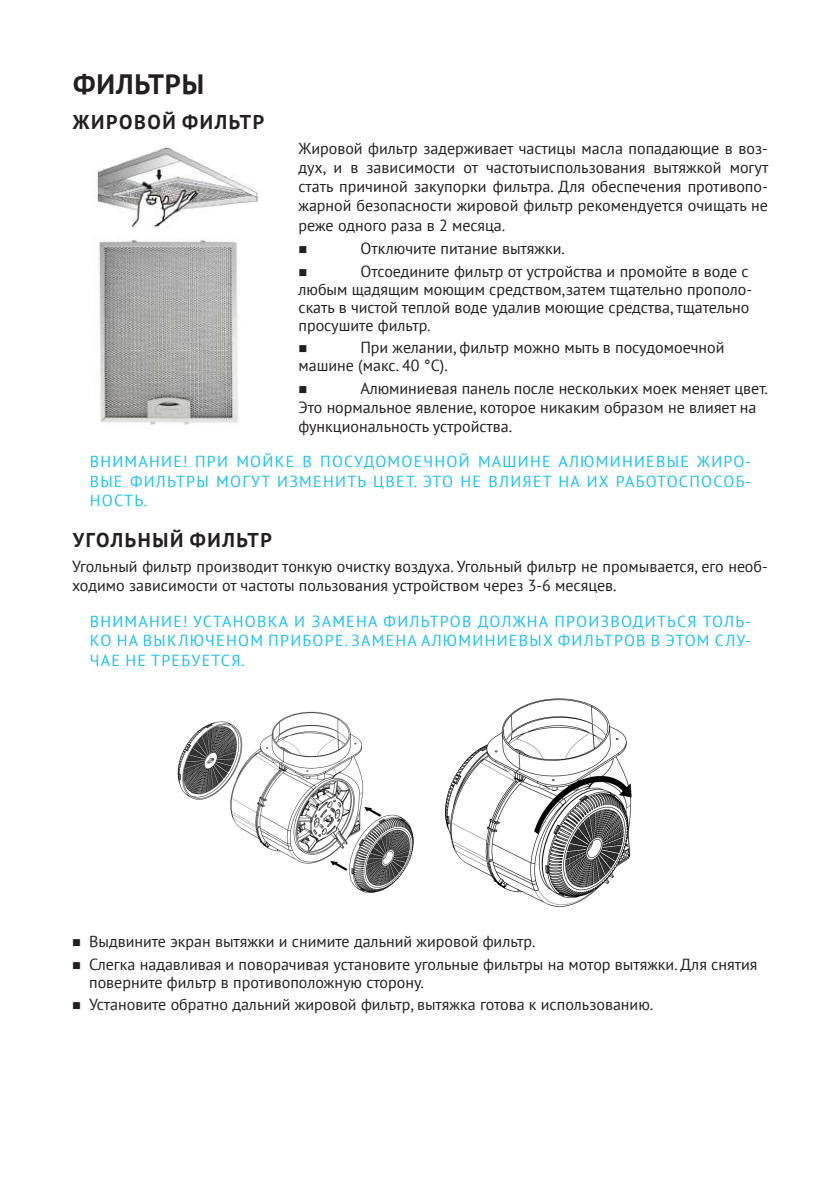
<style>
.page{position:relative;width:840px;height:1191px;background:#fff}
.page>*{position:absolute;margin:0;border:0;box-sizing:border-box;transform-origin:0 0}
.t1{font:700 28px "PT Sans";letter-spacing:.03em;color:#231f20}
.t2{font:700 20px "PT Sans";letter-spacing:.08em;color:#231f20}
.t3{font:16px/19.2px "PT Sans";color:#231f20}
.t4{font:16px/19.2px "PT Sans";letter-spacing:.08em;color:#1ac1f3;text-align:justify}
</style>
<div class="page">
<img style="left:93px;top:146px;width:166px;height:279px">
<img style="left:177px;top:698px;width:455px;height:209px">
<h1 class="t1" style="left:73px;top:65px;width:132px">ФИЛЬТРЫ</h1>
<p class="t2" style="left:73px;top:109px;width:193px">ЖИРОВОЙ ФИЛЬТР</p>
<p class="t3" style="left:298px;top:138px;width:471px;text-align:justify">Жировой фильтр задерживает частицы масла попадающие в воз&shy;дух, и в зависимости от частотыиспользования вытяжкой могут стать причиной закупорки фильтра. Для обеспечения противопо&shy;жарной безопасности жировой фильтр рекомендуется очищать не реже одного раза в 2 месяца.</p>
<p class="t3" style="left:360px;top:237px;width:389px;line-height:22.6px">Отключите питание вытяжки.<br>Отсоедините фильтр от устройства и промойте в воде с</p>
<p class="t3" style="left:298px;top:280px;width:455px;line-height:18px">любым щадящим моющим средством,затем тщательно прополо&shy;скать в чистой теплой воде удалив моющие средства, тщательно просушите фильтр.</p>
<p class="t3" style="left:298px;top:338px;width:427px;line-height:18px;text-indent:62px">При желании, фильтр можно мыть в посудомоечной машине (макс. 40 °C).</p>
<p class="t3" style="left:298px;top:378px;width:470px;text-indent:62px">Алюминиевая панель после нескольких моек меняет цвет.<br>Это нормальное явление, которое никаким образом не влияет на функциональность устройства.</p>
<p class="t4" style="left:90px;top:452px;width:662px">ВНИМАНИЕ! ПРИ МОЙКЕ В ПОСУДОМОЕЧНОЙ МАШИНЕ АЛЮМИНИЕВЫЕ ЖИРО-ВЫЕ ФИЛЬТРЫ МОГУТ ИЗМЕНИТЬ ЦВЕТ. ЭТО НЕ ВЛИЯЕТ НА ИХ РАБОТОСПОСОБ-НОСТЬ.</p>
<p class="t2" style="left:73px;top:527px;width:200px">УГОЛЬНЫЙ ФИЛЬТР</p>
<p class="t3" style="left:72px;top:556px;width:697px">Угольный фильтр производит тонкую очистку воздуха. Угольный фильтр не промывается, его необ&shy;ходимо зависимости от частоты пользования устройством через 3-6 месяцев.</p>
<p class="t4" style="left:90px;top:611px;width:662px">ВНИМАНИЕ! УСТАНОВКА И ЗАМЕНА ФИЛЬТРОВ ДОЛЖНА ПРОИЗВОДИТЬСЯ ТОЛЬ-КО НА ВЫКЛЮЧЕНОМ ПРИБОРЕ. ЗАМЕНА АЛЮМИНИЕВЫХ ФИЛЬТРОВ В ЭТОМ СЛУ-ЧАЕ НЕ ТРЕБУЕТСЯ.</p>
<p class="t3" style="left:89px;top:929px;width:669px;line-height:22.6px">Выдвините экран вытяжки и снимите дальний жировой фильтр.<br>Слегка надавливая и поворачивая установите угольные фильтры на мотор вытяжки. Для снятия</p>
<p class="t3" style="left:89px;top:970px;width:565px;line-height:22.6px">поверните фильтр в противоположную сторону.<br>Установите обратно дальний жировой фильтр, вытяжка готова к использованию.</p>
</div>
